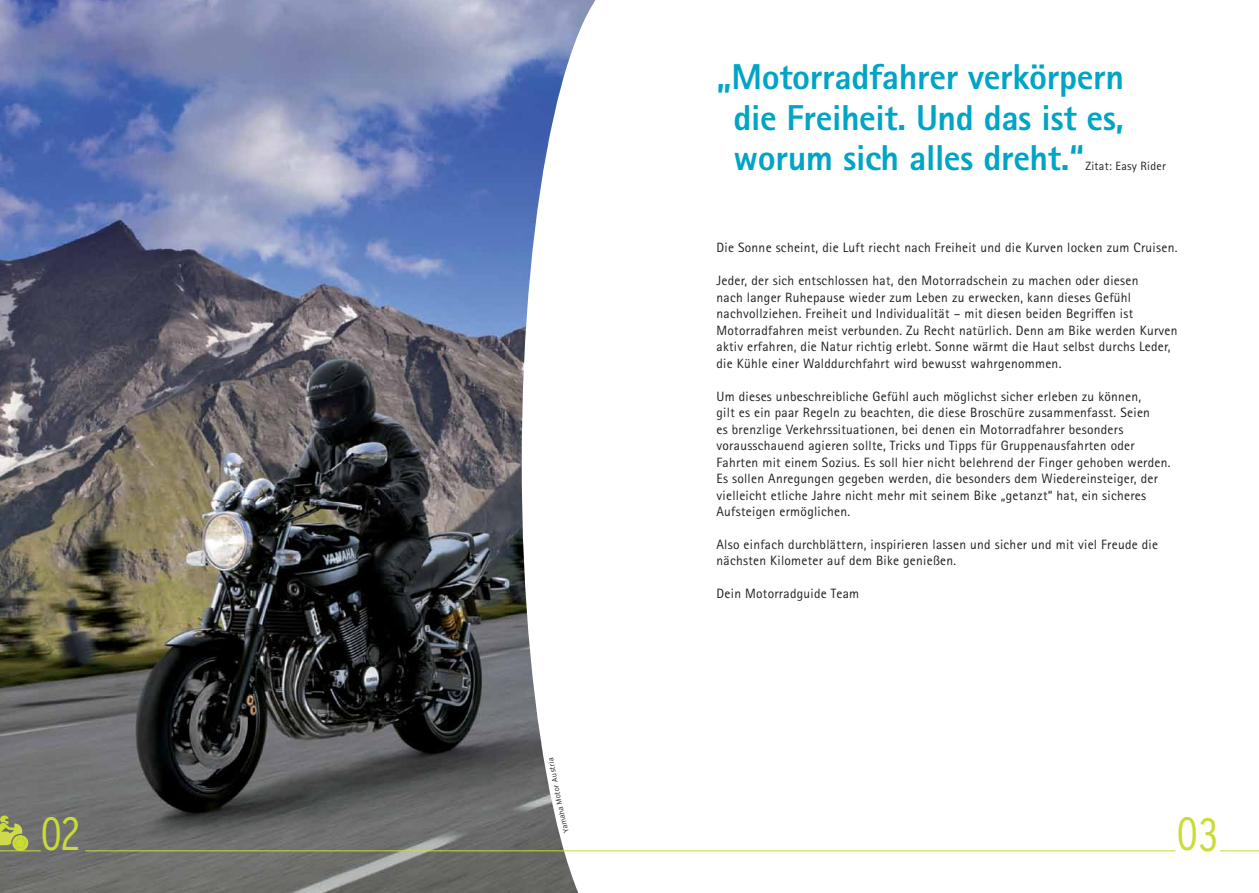
<style>
.page{position:relative;width:1259px;height:893px;background:#fff}
.page>*{position:absolute;margin:0;border:0;box-sizing:border-box;transform-origin:0 0}
.t1{font:300 condensed 46.5px "Interstate";color:#cadb36}
.t2{font:800 36px/40.5px "Rotis Sans Serif Pro";letter-spacing:-.01em;color:#00a4c4;text-align:justify}
.t3{font:13.5px/16.5px "Rotis Sans Serif Pro";letter-spacing:.02em;color:#231f20}
.t4{font:12px "Rotis Sans Serif Pro";letter-spacing:.02em;color:#231f20}
.t5{font:300 7.5px "Interstate";color:#231f20}
</style>
<div class="page">
<img style="left:0;top:0;width:522px;height:893px">
<svg style="left:522px;top:0;width:216px;height:893px"></svg>
<hr style="left:85px;top:850px;width:1090px;height:1px;background:#cadb36">
<hr style="left:1219px;top:850px;width:40px;height:1px;background:#cadb36">
<svg style="left:0;top:815px;width:28px;height:35px"></svg>
<hr style="left:0;top:850px;width:41px;height:1px;background:#cadb36">
<svg style="left:556px;top:798px;width:13px;height:35px"></svg>
<h1 class="t1" style="left:40px;top:808px;width:41px">02</h1>
<p class="t5" style="left:548px;top:770px;width:13px;rotate:-100deg">tr ai</p>
<p class="t5" style="left:554px;top:799px;width:31px;rotate:-101deg">otor Aus</p>
<h2 class="t2" style="left:733px;top:56px;width:392px;text-indent:-17px">„Motorradfahrer verkörpern die Freiheit. Und das ist es, worum sich alles dreht.“</h2>
<p class="t4" style="left:1085px;top:158px;width:82px">Zitat: Easy Rider</p>
<p class="t3" style="left:716px;top:239px;width:462px">Die Sonne scheint, die Luft riecht nach Freiheit und die Kurven locken zum Cruisen.</p>
<p class="t3" style="left:716px;top:272px;width:462px">Jeder, der sich entschlossen hat, den Motorradschein zu machen oder diesen<br>nach langer Ruhepause wieder zum Leben zu erwecken, kann dieses Gefühl nachvollziehen. Freiheit und Individualität – mit diesen beiden Begriffen ist Motorradfahren meist verbunden. Zu Recht natürlich. Denn am Bike werden Kurven aktiv erfahren, die Natur richtig erlebt. Sonne wärmt die Haut selbst durchs Leder, die Kühle einer Walddurchfahrt wird bewusst wahrgenommen.</p>
<p class="t3" style="left:716px;top:388px;width:455px">Um dieses unbeschreibliche Gefühl auch möglichst sicher erleben zu können,<br>gilt es ein paar Regeln zu beachten, die diese Broschüre zusammenfasst. Seien<br>es brenzlige Verkehrssituationen, bei denen ein Motorradfahrer besonders vorausschauend agieren sollte, Tricks und Tipps für Gruppenausfahrten oder Fahrten mit einem Sozius. Es soll hier nicht belehrend der Finger gehoben werden.<br>Es sollen Anregungen gegeben werden, die besonders dem Wiedereinsteiger, der vielleicht etliche Jahre nicht mehr mit seinem Bike „getanzt“ hat, ein sicheres Aufsteigen ermöglichen.</p>
<p class="t3" style="left:716px;top:536px;width:443px">Also einfach durchblättern, inspirieren lassen und sicher und mit viel Freude die nächsten Kilometer auf dem Bike genießen.</p>
<p class="t3" style="left:716px;top:586px;width:144px">Dein Motorradguide Team</p>
<h1 class="t1" style="left:1176px;top:808px;width:44px">03</h1>
</div>
